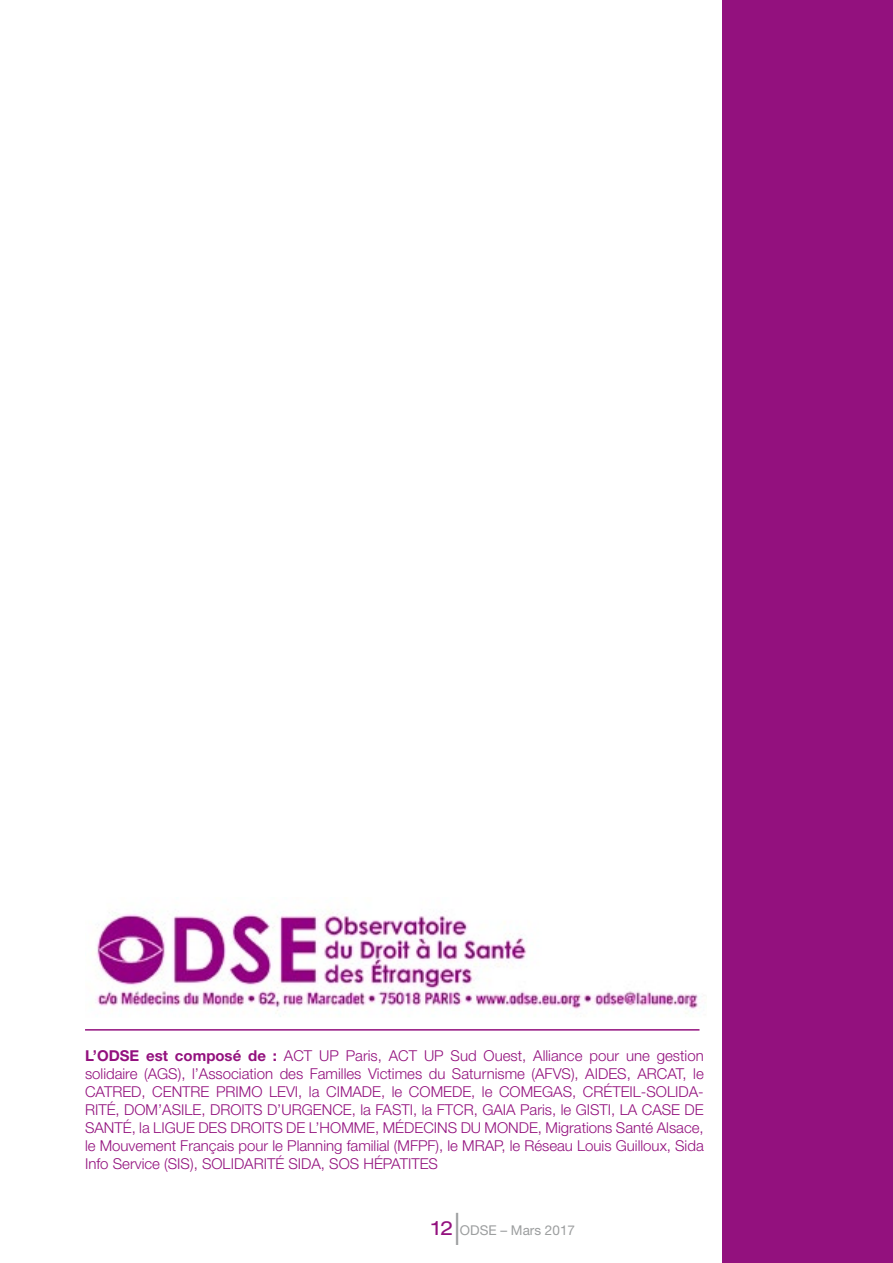
<style>
.page{position:relative;width:893px;height:1263px;background:#fff}
.page>*{position:absolute;margin:0;border:0;box-sizing:border-box;transform-origin:0 0}
.t1{font:100 expanded 45px "Helvetica Neue";color:#9c9e9f}
.t2{font:expanded 19.5px "Helvetica Neue";color:#93117e}
.t3{font:300 15px/18px "Helvetica Neue";color:#93117e;text-align:justify}
.t4{font:13.5px "Helvetica Neue";color:#9c9e9f}
.s1{font-weight:700}
</style>
<div class="page">
<img style="left:97px;top:911px;width:602px;height:106px">
<div style="left:723px;top:0;width:170px;height:1263px;background:#93117e"></div>
<hr style="left:85px;top:1029px;width:614px;height:1px;background:#93117e">
<p class="t3" style="left:85px;top:1046px;width:620px"><span class="s1">L’ODSE est composé de :</span> ACT UP Paris, ACT UP Sud Ouest, Alliance pour une gestion solidaire (AGS), l’Association des Familles Victimes du Saturnisme (AFVS), AIDES, ARCAT, le CATRED, CENTRE PRIMO LEVI, la CIMADE, le COMEDE, le COMEGAS, CRÉTEIL-SOLIDA-RITÉ, DOM’ASILE, DROITS D’URGENCE, la FASTI, la FTCR, GAIA Paris, le GISTI, LA CASE DE SANTÉ, la LIGUE DES DROITS DE L’HOMME, MÉDECINS DU MONDE, Migrations Santé Alsace, le Mouvement Français pour le Planning familial (MFPF), le MRAP, le Réseau Louis Guilloux, Sida Info Service (SIS), SOLIDARITÉ SIDA, SOS HÉPATITES</p>
<h2 class="t2" style="left:432px;top:1216px;width:23px">12</h2>
<h1 class="t1" style="left:454px;top:1202px;width:9px">l</h1>
<p class="t4" style="left:460px;top:1222px;width:117px">ODSE – Mars 2017</p>
</div>
